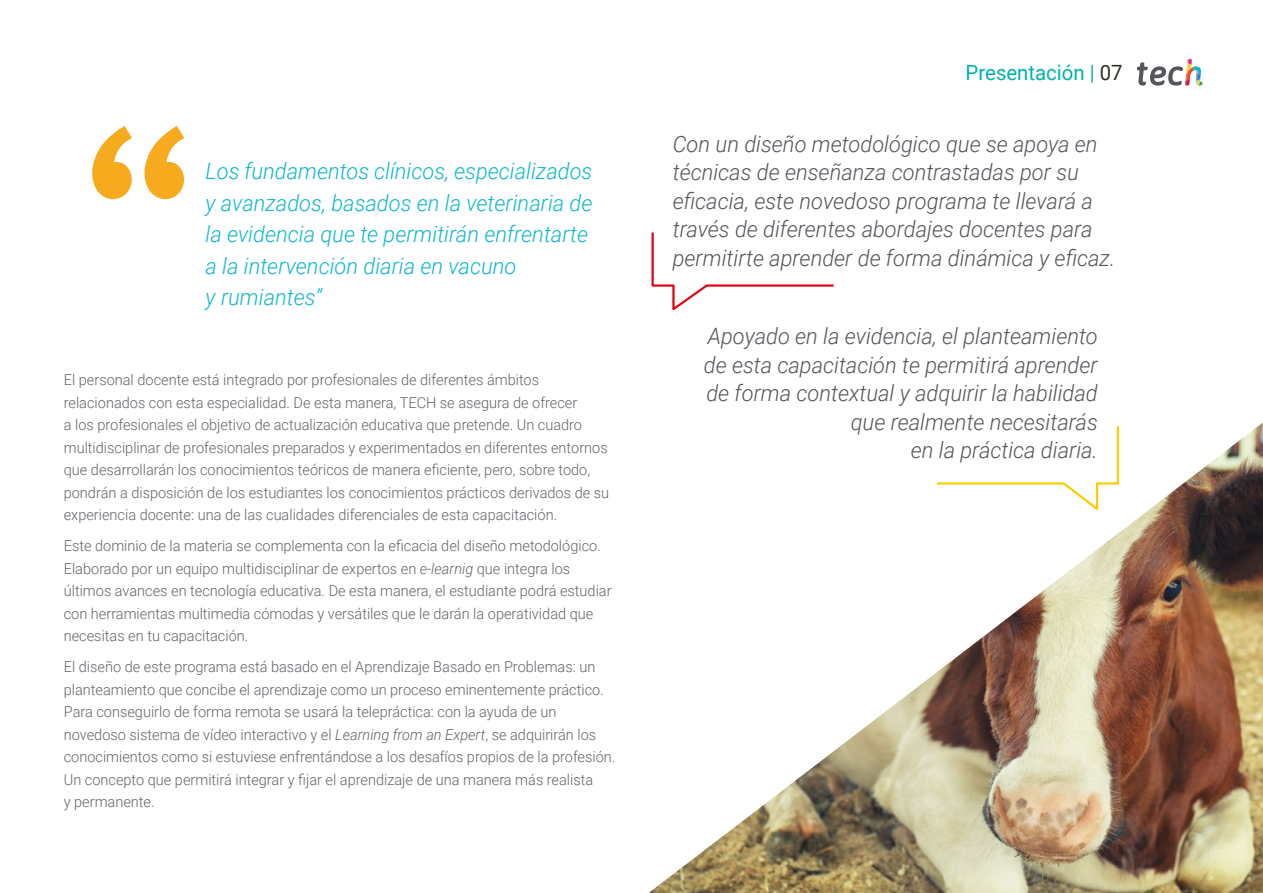
<style>
.page{position:relative;width:1263px;height:893px;background:#fff}
.page>*{position:absolute;margin:0;border:0;box-sizing:border-box;transform-origin:0 0}
.t1{font:italic 300 22.5px/28.5px "Roboto";color:#52555b;text-align:right}
.t2{font:italic 300 22.5px/31.5px "Roboto";color:#0fb6cf}
.t3{font:21px "Roboto";color:#00b2af}
.t4{font:300 15px/22.5px "Roboto";color:#61646a}
.s1{font-style:italic}
.s2{color:#312e20}
</style>
<div class="page">
<svg style="left:92px;top:126px;width:92px;height:73px"></svg>
<svg style="left:1137px;top:59px;width:65px;height:27px"></svg>
<svg style="left:651px;top:232px;width:183px;height:79px"></svg>
<img style="left:649px;top:422px;width:614px;height:471px">
<h1 class="t2" style="left:206px;top:155px;width:388px">Los fundamentos clínicos, especializados y avanzados, basados en la veterinaria de la evidencia que te permitirán enfrentarte a la intervención diaria en vacuno<br>y rumiantes”</h1>
<p class="t4" style="left:64px;top:368px;width:547px">El personal docente está integrado por profesionales de diferentes ámbitos relacionados con esta especialidad. De esta manera, TECH se asegura de ofrecer<br>a los profesionales el objetivo de actualización educativa que pretende. Un cuadro multidisciplinar de profesionales preparados y experimentados en diferentes entornos que desarrollarán los conocimientos teóricos de manera eficiente, pero, sobre todo, pondrán a disposición de los estudiantes los conocimientos prácticos derivados de su experiencia docente: una de las cualidades diferenciales de esta capacitación.</p>
<p class="t4" style="left:64px;top:534px;width:549px">Este dominio de la materia se complementa con la eficacia del diseño metodológico.<br>Elaborado por un equipo multidisciplinar de expertos en <span class="s1">e-learnig</span> que integra los últimos avances en tecnología educativa. De esta manera, el estudiante podrá estudiar con herramientas multimedia cómodas y versátiles que le darán la operatividad que necesitas en tu capacitación.</p>
<p class="t4" style="left:64px;top:655px;width:553px">El diseño de este programa está basado en el Aprendizaje Basado en Problemas: un planteamiento que concibe el aprendizaje como un proceso eminentemente práctico.<br>Para conseguirlo de forma remota se usará la telepráctica: con la ayuda de un novedoso sistema de vídeo interactivo y el <span class="s1">Learning from an Expert</span>, se adquirirán los conocimientos como si estuviese enfrentándose a los desafíos propios de la profesión.<br>Un concepto que permitirá integrar y fijar el aprendizaje de una manera más realista<br>y permanente.</p>
<h2 class="t3" style="left:966px;top:57px;width:159px">Presentación | <span class="s2">07</span></h2>
<h1 class="t1" style="left:673px;top:129px;width:444px;text-align:left">Con un diseño metodológico que se apoya en técnicas de enseñanza contrastadas por su eficacia, este novedoso programa te llevará a través de diferentes abordajes docentes para permitirte aprender de forma dinámica y eficaz.</h1>
<h1 class="t1" style="left:704px;top:321px;width:395px">Apoyado en la evidencia, el planteamiento de esta capacitación te permitirá aprender de forma contextual y adquirir la habilidad que realmente necesitarás<br>en la práctica diaria.</h1>
</div>
